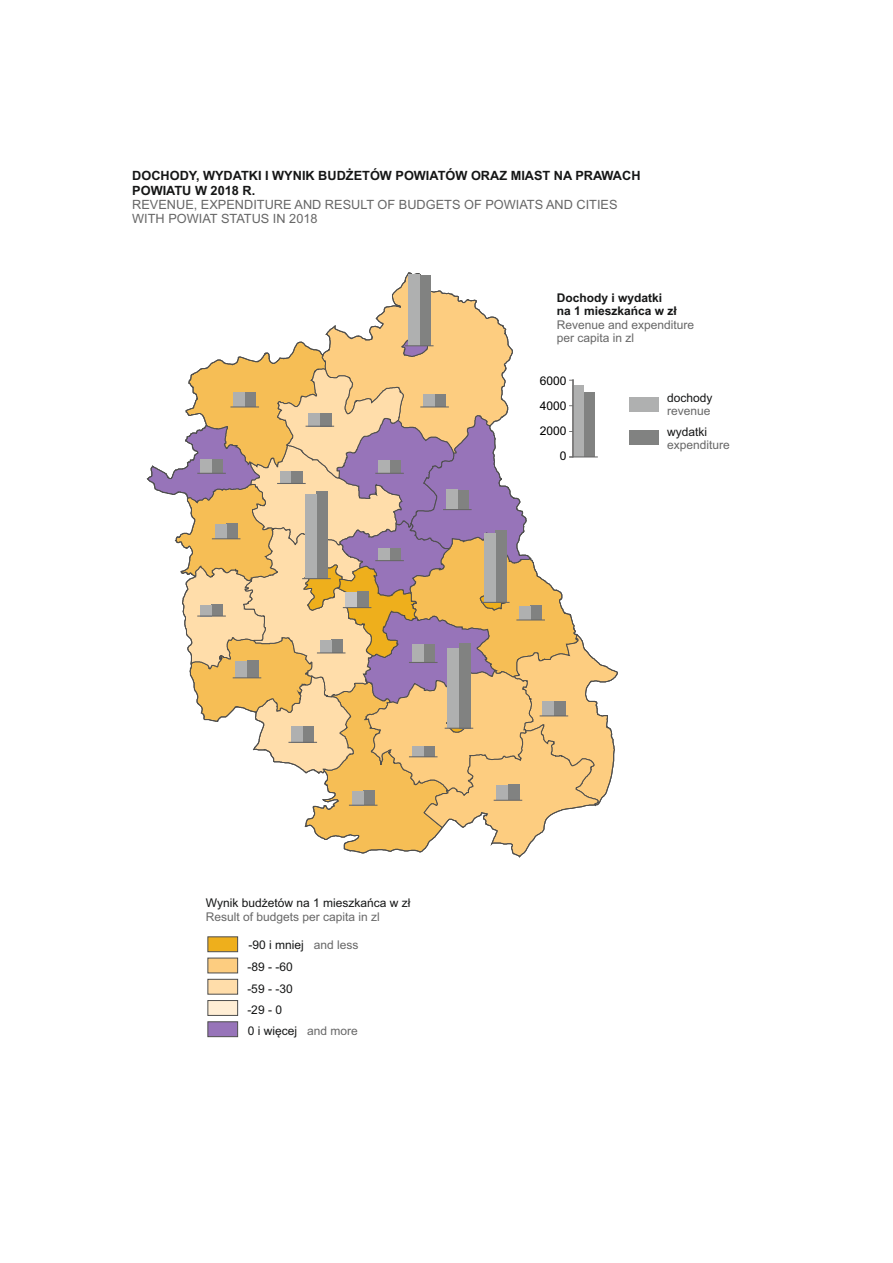
<style>
.page{position:relative;width:893px;height:1263px;background:#fff}
.page>*{position:absolute;margin:0;border:0;box-sizing:border-box;transform-origin:0 0}
.t1{font:12.75px/14.2px "Arial";color:#676767}
.t2{font:700 12.75px/14.2px "Arial";color:#151616}
.t3{font:12px/21.1px "Arial";color:#151616;text-align:justify}
.t4{font:12px/13.4px "Arial";color:#676767}
.t5{font:700 12px/13.4px "Arial";color:#151616}
.t6{font:12px "Arial";color:#000}
.s1{color:#676767}
</style>
<div class="page">
<svg style="left:207px;top:936px;width:31px;height:101px"></svg>
<div style="left:629px;top:397px;width:30px;height:15px;background:#afb0b0"></div>
<div style="left:629px;top:430px;width:30px;height:15px;background:#818281"></div>
<svg style="left:146px;top:272px;width:472px;height:586px"></svg>
<p class="t2" style="left:132px;top:170px;width:510px">DOCHODY, WYDATKI I WYNIK BUDŻETÓW POWIATÓW ORAZ MIAST NA PRAWACH<br>POWIATU W 2018 R.</p>
<p class="t1" style="left:132px;top:199px;width:487px">REVENUE, EXPENDITURE AND RESULT OF BUDGETS OF POWIATS AND CITIES<br>WITH POWIAT STATUS IN 2018</p>
<p class="t5" style="left:557px;top:292px;width:122px">Dochody i wydatki na 1 mieszkańca w zł</p>
<p class="t4" style="left:557px;top:319px;width:139px">Revenue and expenditure per capita in zl</p>
<p class="t6" style="left:540px;top:376px;width:28px">6000</p>
<p class="t6" style="left:540px;top:401px;width:28px">4000</p>
<p class="t6" style="left:540px;top:426px;width:28px">2000</p>
<p class="t6" style="left:560px;top:451px;width:8px">0</p>
<p class="t3" style="left:667px;top:388px;width:47px">dochody</p>
<p class="t4" style="left:667px;top:405px;width:45px">revenue</p>
<p class="t3" style="left:667px;top:422px;width:42px">wydatki</p>
<p class="t4" style="left:667px;top:439px;width:64px">expenditure</p>
<p class="t3" style="left:206px;top:894px;width:206px">Wynik budżetów na 1 mieszkańca w zł</p>
<p class="t4" style="left:206px;top:911px;width:176px">Result of budgets per capita in zl</p>
<p class="t3" style="left:248px;top:935px;width:112px">-90 i mniej <span class="s1">and less</span></p>
<p class="t3" style="left:247px;top:958px;width:47px">-89 - -60 -59 - -30 -29 - 0</p>
<p class="t3" style="left:248px;top:1021px;width:112px">0 i więcej <span class="s1">and more</span></p>
</div>
